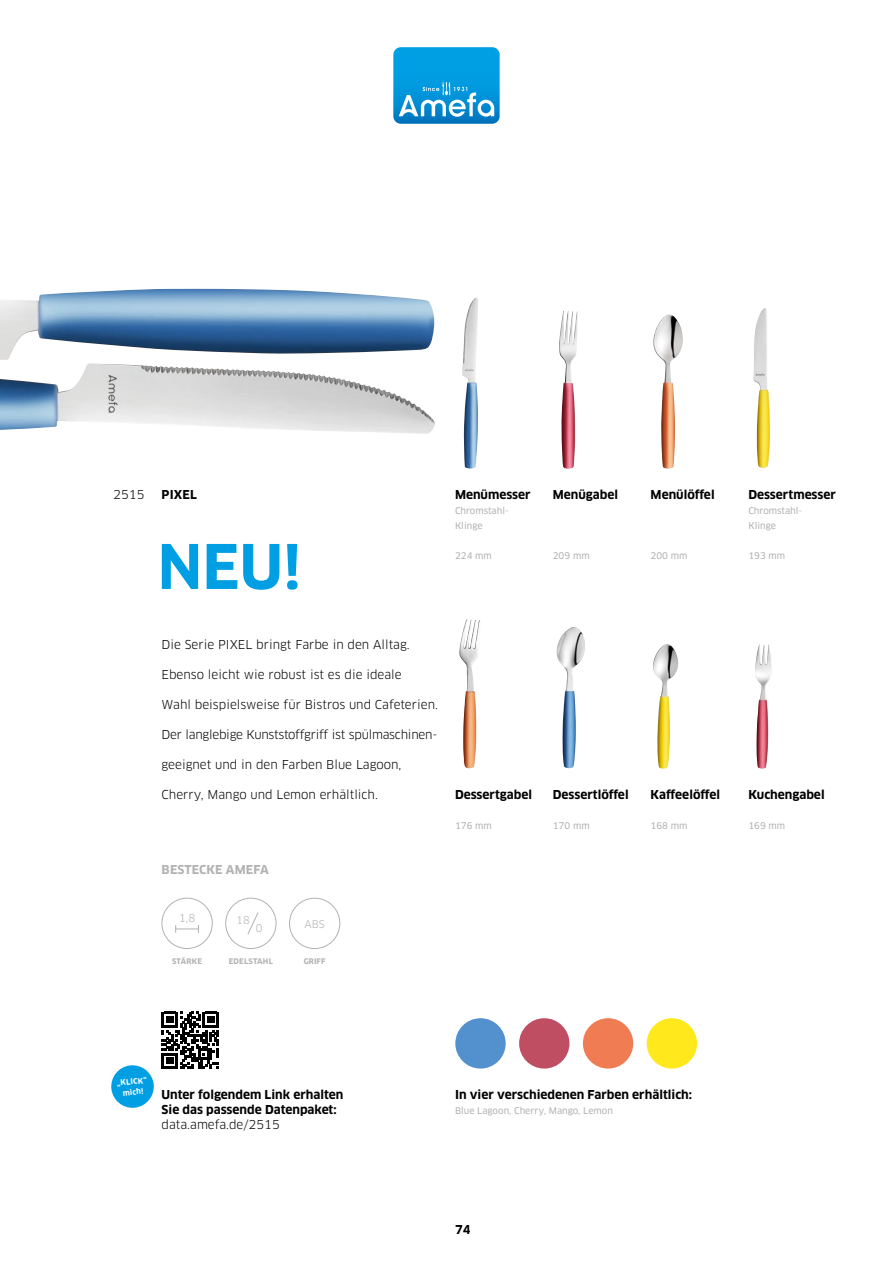
<style>
.page{position:relative;width:893px;height:1263px;background:#fff}
.page>*{position:absolute;margin:0;border:0;box-sizing:border-box;transform-origin:0 0}
.t1{font:700 60px "Clan OT";color:#009fe3}
.t2{font:12px "Clan Pro";color:#000}
.t3{font:700 12px "Clan Pro";color:#000}
.t4{font:700 12px/15px "Clan OT";color:#000}
.t5{font:12px "Clan Pro";letter-spacing:-.02em;color:#000}
.t6{font:12px "Clan OT";color:#000}
.t7{font:700 12px "Clan Pro";letter-spacing:.01em;color:#b3b2b2}
.t8{font:10.8px "Clan Pro";color:#b3b2b2}
.t9{font:10.35px "Clan Pro";color:#b3b2b2}
.t10{font:9px/15px "Clan Pro News";color:#b3b2b2}
.t11{font:700 7.5px "Clan Pro";letter-spacing:.03em;color:#b3b2b2}
.t12{font:700 7.5px/10.5px "Clan Pro";color:#fff;text-align:center}
</style>
<div class="page">
<svg style="left:393px;top:47px;width:107px;height:77px"></svg>
<svg style="left:162px;top:1012px;width:57px;height:57px"></svg>
<div style="left:289px;top:898px;width:51px;height:51px;border:1px solid #b3b2b2;border-radius:50%"></div>
<div style="left:162px;top:898px;width:51px;height:51px;border:1px solid #b3b2b2;border-radius:50%"></div>
<svg style="left:175px;top:925px;width:24px;height:8px"></svg>
<div style="left:225px;top:898px;width:51px;height:51px;border:1px solid #b3b2b2;border-radius:50%"></div>
<svg style="left:247px;top:912px;width:12px;height:22px"></svg>
<div style="left:455px;top:1018px;width:51px;height:50px;background:#5291ce;border-radius:50%"></div>
<div style="left:519px;top:1018px;width:50px;height:50px;background:#c04e62;border-radius:50%"></div>
<div style="left:583px;top:1018px;width:50px;height:50px;background:#ef7c53;border-radius:50%"></div>
<div style="left:647px;top:1018px;width:50px;height:50px;background:#ffe81c;border-radius:50%"></div>
<img style="left:462px;top:297px;width:16px;height:172px">
<img style="left:653px;top:314px;width:30px;height:155px">
<img style="left:753px;top:308px;width:17px;height:160px">
<img style="left:653px;top:644px;width:26px;height:125px">
<img style="left:556px;top:627px;width:29px;height:141px">
<img style="left:459px;top:619px;width:21px;height:150px">
<img style="left:559px;top:311px;width:19px;height:158px">
<img style="left:755px;top:644px;width:17px;height:125px">
<img style="left:0;top:289px;width:435px;height:71px">
<img style="left:0;top:364px;width:435px;height:70px">
<svg style="left:111px;top:1065px;width:43px;height:43px"></svg>
<p class="t2" style="left:113px;top:487px;width:33px">2515</p>
<p class="t3" style="left:162px;top:487px;width:37px">PIXEL</p>
<h1 class="t1" style="left:158px;top:532px;width:145px">NEU!</h1>
<p class="t3" style="left:455px;top:487px;width:77px">Menümesser</p>
<p class="t10" style="left:455px;top:503px;width:55px">Chromstahl-<br>Klinge</p>
<p class="t10" style="left:455px;top:548px;width:38px">224 mm</p>
<p class="t2" style="left:162px;top:637px;width:250px">Die Serie PIXEL bringt Farbe in den Alltag.</p>
<p class="t2" style="left:162px;top:667px;width:242px">Ebenso leicht wie robust ist es die ideale</p>
<p class="t2" style="left:162px;top:697px;width:278px">Wahl beispielsweise für Bistros und Cafeterien.</p>
<p class="t5" style="left:162px;top:727px;width:277px">Der langlebige Kunststoffgriff ist spülmaschinen-</p>
<p class="t2" style="left:162px;top:757px;width:241px">geeignet und in den Farben Blue Lagoon,</p>
<p class="t2" style="left:162px;top:787px;width:218px">Cherry, Mango und Lemon erhältlich.</p>
<p class="t7" style="left:162px;top:862px;width:109px">BESTECKE AMEFA</p>
<p class="t8" style="left:179px;top:912px;width:18px">1,8</p>
<p class="t11" style="left:172px;top:957px;width:31px">STÄRKE</p>
<p class="t9" style="left:236px;top:914px;width:15px">18</p>
<p class="t9" style="left:256px;top:921px;width:8px">0</p>
<p class="t11" style="left:229px;top:957px;width:46px">EDELSTAHL</p>
<p class="t9" style="left:305px;top:917px;width:22px">ABS</p>
<p class="t11" style="left:304px;top:957px;width:23px">GRIFF</p>
<p class="t3" style="left:455px;top:787px;width:79px">Dessertgabel</p>
<p class="t10" style="left:455px;top:818px;width:38px">176 mm</p>
<p class="t3" style="left:553px;top:487px;width:67px">Menügabel</p>
<p class="t10" style="left:553px;top:548px;width:38px">209 mm</p>
<p class="t3" style="left:553px;top:787px;width:77px">Dessertlöffel</p>
<p class="t10" style="left:553px;top:818px;width:38px">170 mm</p>
<p class="t3" style="left:651px;top:487px;width:66px">Menülöffel</p>
<p class="t10" style="left:651px;top:548px;width:38px">200 mm</p>
<p class="t3" style="left:651px;top:787px;width:71px">Kaffeelöffel</p>
<p class="t10" style="left:651px;top:818px;width:38px">168 mm</p>
<p class="t3" style="left:748px;top:487px;width:89px">Dessertmesser</p>
<p class="t10" style="left:748px;top:503px;width:55px">Chromstahl-<br>Klinge</p>
<p class="t10" style="left:748px;top:548px;width:38px">193 mm</p>
<p class="t3" style="left:748px;top:787px;width:78px">Kuchengabel</p>
<p class="t10" style="left:748px;top:818px;width:38px">169 mm</p>
<p class="t12" style="left:116px;top:1078px;width:32px;rotate:-6deg">„KLICK“ mich!</p>
<p class="t4" style="left:162px;top:1087px;width:183px">Unter folgendem Link erhalten<br>Sie das passende Datenpaket:</p>
<p class="t6" style="left:162px;top:1117px;width:120px">data.amefa.de/2515</p>
<p class="t3" style="left:455px;top:1087px;width:239px">In vier verschiedenen Farben erhältlich:</p>
<p class="t10" style="left:455px;top:1103px;width:159px">Blue Lagoon, Cherry, Mango, Lemon</p>
<p class="t3" style="left:455px;top:1223px;width:17px">74</p>
</div>
